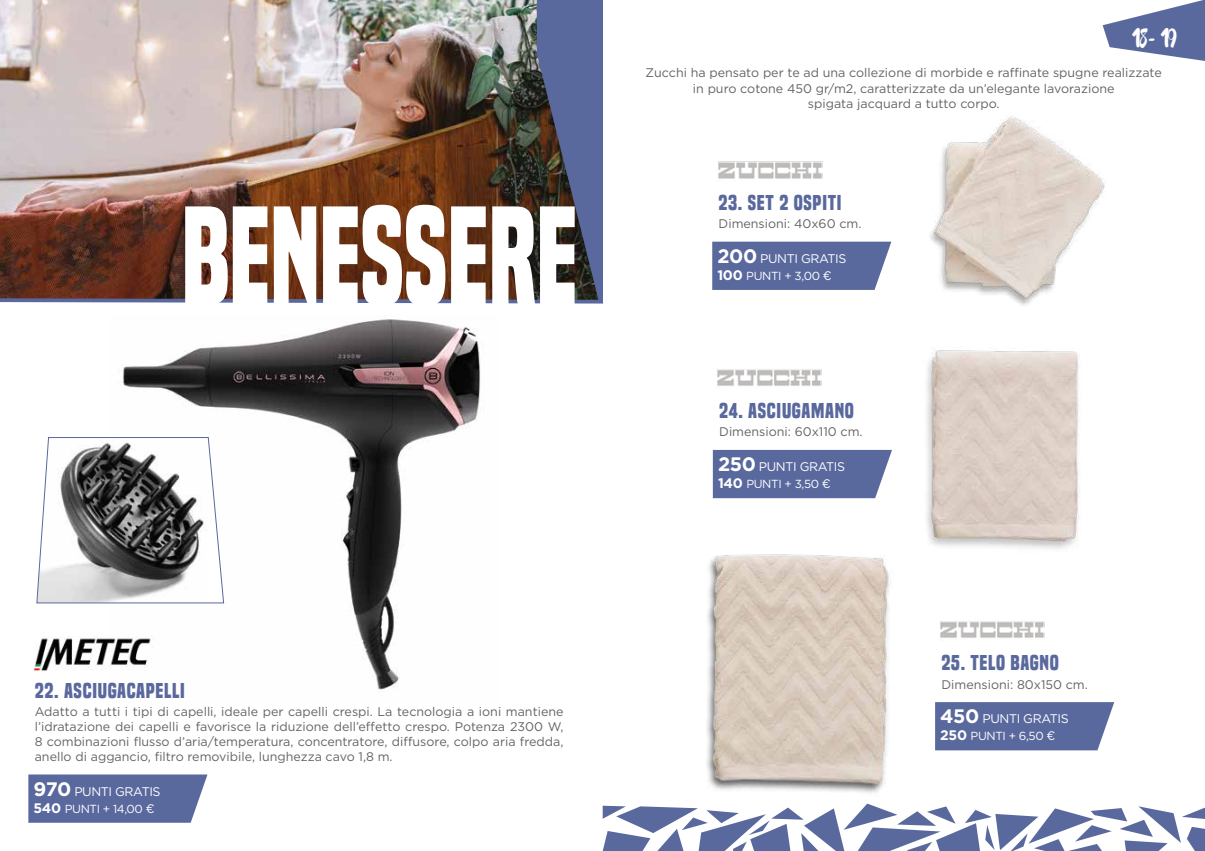
<style>
.page{position:relative;width:1205px;height:851px;background:#fff}
.page>*{position:absolute;margin:0;border:0;box-sizing:border-box;transform-origin:0 0}
.t1{font:700 129.25px "Built Titling Rg";color:#fff;scale:.8 1}
.t2{font:23.38px "Brusher";color:#fff;scale:.8 1}
.t3{font:700 20px "Built Titling Rg";letter-spacing:.035em;color:#5a699d}
.t4{font:12.5px/15px "Gotham";color:#646363;text-align:justify}
.t5{font:12.5px "Gotham";letter-spacing:-.03em;color:#fff}
.t6{font:11.75px "Gotham";letter-spacing:-.03em;color:#fff}
.s1{font-weight:700;font-size:19.5px}
.s2{font-weight:700;font-size:13.88px}
.s3{font-size:12.38px}
</style>
<div class="page">
<img style="left:123px;top:319px;width:358px;height:371px">
<img style="left:0;top:0;width:604px;height:304px">
<svg style="left:1102px;top:0;width:103px;height:61px"></svg>
<svg style="left:603px;top:805px;width:602px;height:45px"></svg>
<img style="left:34px;top:636px;width:119px;height:35px">
<img style="left:718px;top:161px;width:104px;height:20px">
<img style="left:717px;top:369px;width:105px;height:19px">
<img style="left:940px;top:621px;width:104px;height:19px">
<svg style="left:28px;top:774px;width:179px;height:48px;background:#6371a2"></svg>
<svg style="left:712px;top:241px;width:179px;height:49px;background:#6372a2"></svg>
<div style="left:713px;top:450px;width:179px;height:48px;background:#5a699d"></div>
<svg style="left:935px;top:702px;width:179px;height:48px;background:#6170a1"></svg>
<svg style="left:36px;top:436px;width:189px;height:168px"></svg>
<img style="left:927px;top:348px;width:153px;height:201px">
<img style="left:686px;top:554px;width:224px;height:268px">
<img style="left:930px;top:116px;width:176px;height:189px">
<h1 class="t1" style="left:182px;top:180px;width:496px">BENESSERE</h1>
<h3 class="t3" style="left:35px;top:678px;width:152px">22. ASCIUGACAPELLI</h3>
<p class="t4" style="left:35px;top:704px;width:530px">Adatto a tutti i tipi di capelli, ideale per capelli crespi. La tecnologia a ioni mantiene l’idratazione dei capelli e favorisce la riduzione dell’effetto crespo. Potenza 2300 W, 8 combinazioni flusso d’aria/temperatura, concentratore, diffusore, colpo aria fredda, anello di aggancio, filtro removibile, lunghezza cavo 1,8 m.</p>
<p class="t5" style="left:34px;top:783px;width:129px"><span class="s1">970</span> PUNTI GRATIS</p>
<p class="t6" style="left:34px;top:800px;width:123px"><span class="s2">540</span> PUNTI + 14,00 <span class="s3">€</span></p>
<h2 class="t2" style="left:1132px;top:25px;width:57px">18- 19</h2>
<p class="t4" style="left:646px;top:65px;width:518px;text-align:center">Zucchi ha pensato per te ad una collezione di morbide e raffinate spugne realizzate in puro cotone 450 gr/m2, caratterizzate da un’elegante lavorazione<br>spigata jacquard a tutto corpo.</p>
<h3 class="t3" style="left:718px;top:190px;width:124px">23. SET 2 OSPITI</h3>
<p class="t4" style="left:718px;top:216px;width:144px">Dimensioni: 40x60 cm.</p>
<p class="t5" style="left:717px;top:250px;width:131px"><span class="s1">200</span> PUNTI GRATIS</p>
<p class="t6" style="left:717px;top:268px;width:116px"><span class="s2">100</span> PUNTI + 3,00 <span class="s3">€</span></p>
<h3 class="t3" style="left:719px;top:398px;width:136px">24. ASCIUGAMANO</h3>
<p class="t4" style="left:719px;top:424px;width:145px">Dimensioni: 60x110 cm.</p>
<p class="t5" style="left:718px;top:458px;width:129px"><span class="s1">250</span> PUNTI GRATIS</p>
<p class="t6" style="left:718px;top:476px;width:114px"><span class="s2">140</span> PUNTI + 3,50 <span class="s3">€</span></p>
<h3 class="t3" style="left:941px;top:650px;width:119px">25. TELO BAGNO</h3>
<p class="t4" style="left:941px;top:676px;width:148px">Dimensioni: 80x150 cm.</p>
<p class="t5" style="left:940px;top:710px;width:130px"><span class="s1">450</span> PUNTI GRATIS</p>
<p class="t6" style="left:940px;top:728px;width:117px"><span class="s2">250</span> PUNTI + 6,50 <span class="s3">€</span></p>
</div>
